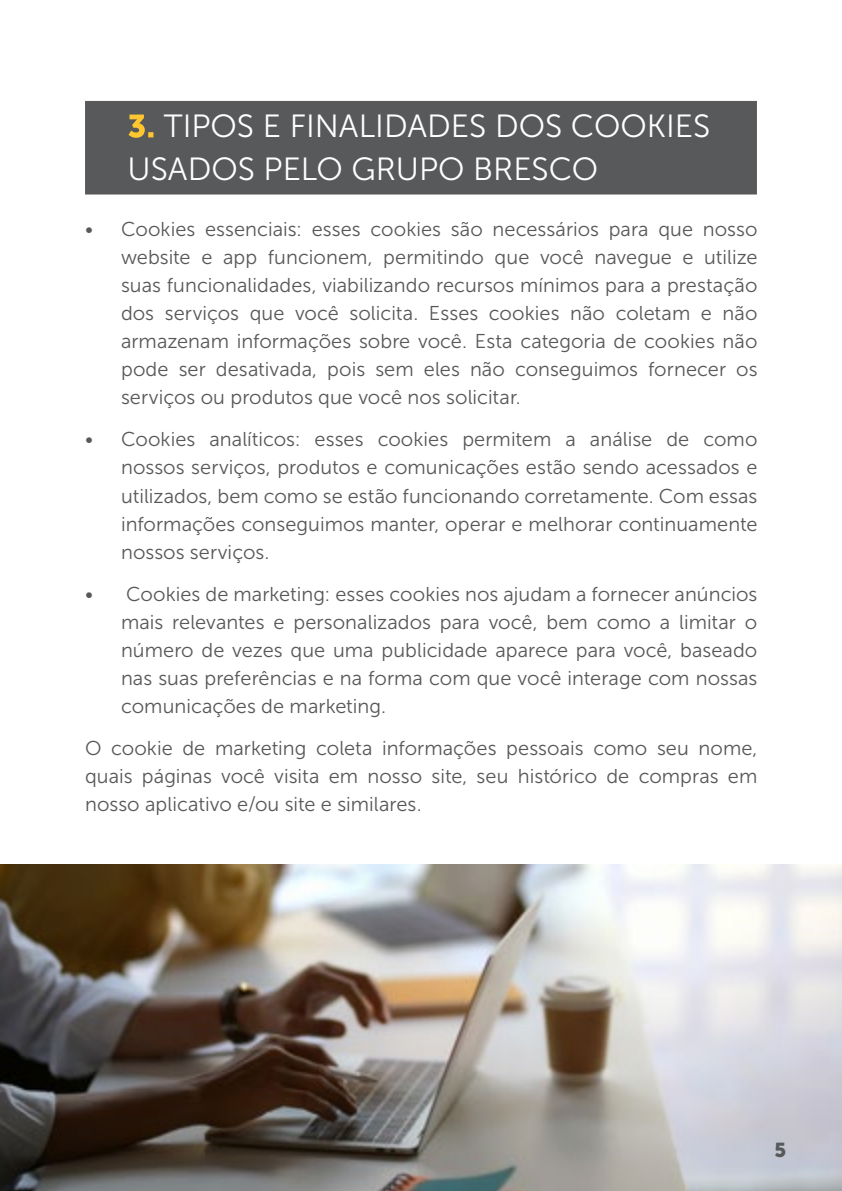
<style>
.page{position:relative;width:842px;height:1191px;background:#fff}
.page>*{position:absolute;margin:0;border:0;box-sizing:border-box;transform-origin:0 0}
.t1{font:32px/42.4px "Museo Sans 300";color:#fff}
.t2{font:20px/28px "Museo Sans 300";letter-spacing:.005em;color:#58585a;text-align:justify}
.t3{font:20px "Museo Sans 900";color:#58595b}
.s1{font-family:"Museo Sans 900"}
</style>
<div class="page">
<div style="left:85px;top:101px;width:672px;height:93px;background:#58595b"></div>
<img style="left:0;top:865px;width:842px;height:326px">
<h1 class="t1" style="left:128px;top:105px;width:584px"><span class="s1">3.</span> TIPOS E FINALIDADES DOS COOKIES<br>USADOS PELO GRUPO BRESCO</h1>
<p class="t2" style="left:121px;top:215px;width:638px;text-indent:-36px">• Cookies essenciais: esses cookies são necessários para que nosso website e app funcionem, permitindo que você navegue e utilize suas funcionalidades, viabilizando recursos mínimos para a prestação dos serviços que você solicita. Esses cookies não coletam e não armazenam informações sobre você. Esta categoria de cookies não pode ser desativada, pois sem eles não conseguimos fornecer os serviços ou produtos que você nos solicitar.</p>
<p class="t2" style="left:121px;top:426px;width:638px;text-indent:-36px">• Cookies analíticos: esses cookies permitem a análise de como nossos serviços, produtos e comunicações estão sendo acessados e utilizados, bem como se estão funcionando corretamente. Com essas informações conseguimos manter, operar e melhorar continuamente nossos serviços.</p>
<p class="t2" style="left:121px;top:580px;width:638px;text-indent:-36px">• Cookies de marketing: esses cookies nos ajudam a fornecer anúncios mais relevantes e personalizados para você, bem como a limitar o número de vezes que uma publicidade aparece para você, baseado nas suas preferências e na forma com que você interage com nossas comunicações de marketing.</p>
<p class="t2" style="left:85px;top:734px;width:674px">O cookie de marketing coleta informações pessoais como seu nome, quais páginas você visita em nosso site, seu histórico de compras em nosso aplicativo e/ou site e similares.</p>
<p class="t3" style="left:774px;top:1138px;width:13px">5</p>
</div>
